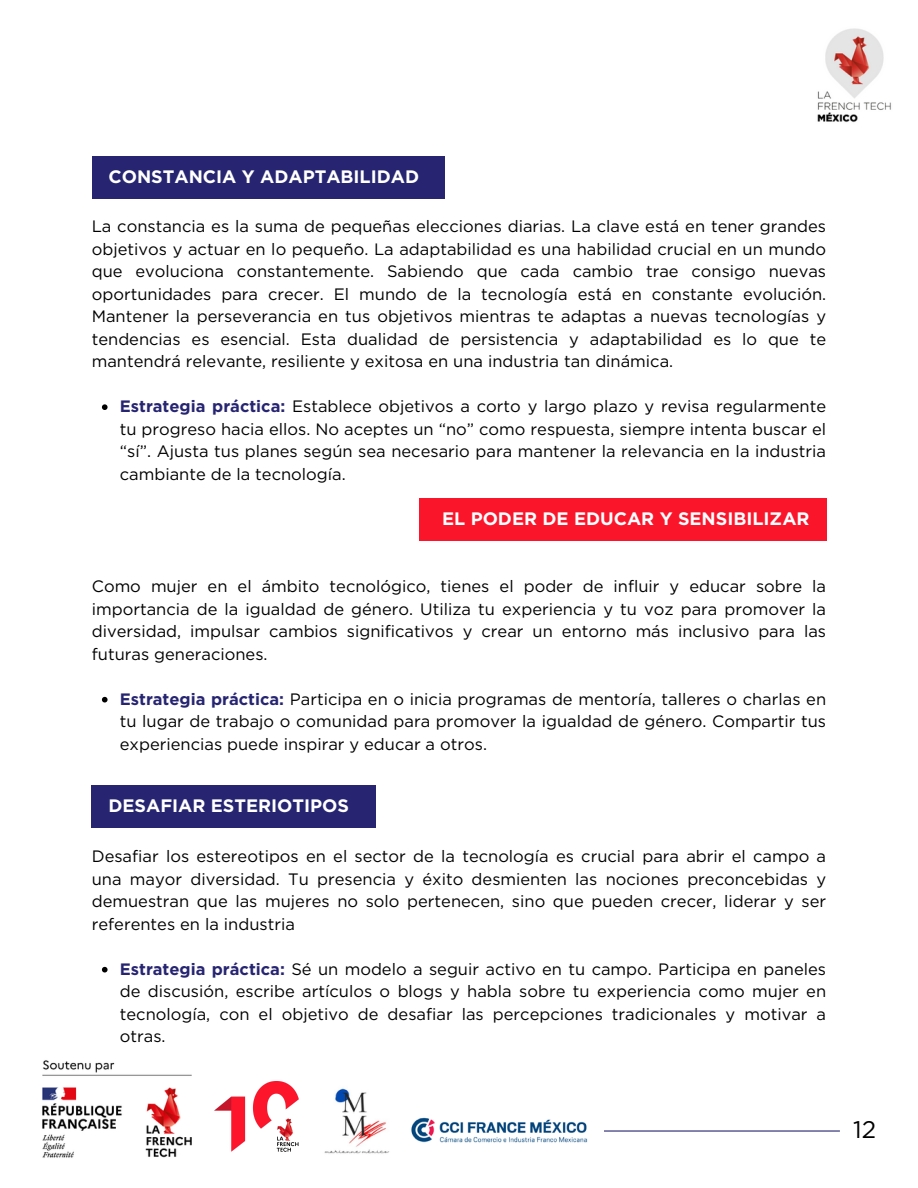
<style>
.page{position:relative;width:918px;height:1188px;background:#fff}
.page>*{position:absolute;margin:0;border:0;box-sizing:border-box;transform-origin:0 0}
.t1{font:24px "Gotham";color:#000}
.t2{font:700 18px "Gotham";color:#fff}
.t3{font:16.5px/22.5px "Gotham";color:#000;text-align:justify}
.s1{font-weight:700;color:#272571}
</style>
<div class="page">
<svg style="left:102px;top:404px;width:6px;height:6px"></svg>
<svg style="left:102px;top:697px;width:6px;height:6px"></svg>
<svg style="left:102px;top:967px;width:6px;height:6px"></svg>
<div style="left:419px;top:498px;width:407px;height:43px;background:#fb152b"></div>
<div style="left:92px;top:156px;width:352px;height:43px;background:#272571"></div>
<div style="left:92px;top:785px;width:284px;height:43px;background:#272571"></div>
<img style="left:215px;top:1082px;width:84px;height:70px">
<img style="left:42px;top:1060px;width:150px;height:98px">
<hr style="left:459px;top:1130px;width:381px;height:2px;background:#272571">
<img style="left:324px;top:1088px;width:65px;height:66px">
<img style="left:411px;top:1117px;width:192px;height:26px">
<img style="left:817px;top:28px;width:74px;height:95px">
<p class="t2" style="left:109px;top:165px;width:312px">CONSTANCIA Y ADAPTABILIDAD</p>
<p class="t3" style="left:92px;top:215px;width:736px">La constancia es la suma de pequeñas elecciones diarias. La clave está en tener grandes objetivos y actuar en lo pequeño. La adaptabilidad es una habilidad crucial en un mundo que evoluciona constantemente. Sabiendo que cada cambio trae consigo nuevas oportunidades para crecer. El mundo de la tecnología está en constante evolución.<br>Mantener la perseverancia en tus objetivos mientras te adaptas a nuevas tecnologías y tendencias es esencial. Esta dualidad de persistencia y adaptabilidad es lo que te mantendrá relevante, resiliente y exitosa en una industria tan dinámica.</p>
<p class="t3" style="left:120px;top:395px;width:708px"><span class="s1">Estrategia práctica:</span> Establece objetivos a corto y largo plazo y revisa regularmente tu progreso hacia ellos. No aceptes un “no” como respuesta, siempre intenta buscar el “sí”. Ajusta tus planes según sea necesario para mantener la relevancia en la industria cambiante de la tecnología.</p>
<p class="t2" style="left:442px;top:508px;width:369px">EL PODER DE EDUCAR Y SENSIBILIZAR</p>
<p class="t3" style="left:92px;top:575px;width:736px">Como mujer en el ámbito tecnológico, tienes el poder de influir y educar sobre la importancia de la igualdad de género. Utiliza tu experiencia y tu voz para promover la diversidad, impulsar cambios significativos y crear un entorno más inclusivo para las futuras generaciones.</p>
<p class="t3" style="left:120px;top:688px;width:708px"><span class="s1">Estrategia práctica:</span> Participa en o inicia programas de mentoría, talleres o charlas en tu lugar de trabajo o comunidad para promover la igualdad de género. Compartir tus experiencias puede inspirar y educar a otros.</p>
<p class="t2" style="left:109px;top:794px;width:242px">DESAFIAR ESTERIOTIPOS</p>
<p class="t3" style="left:92px;top:845px;width:736px">Desafiar los estereotipos en el sector de la tecnología es crucial para abrir el campo a una mayor diversidad. Tu presencia y éxito desmienten las nociones preconcebidas y demuestran que las mujeres no solo pertenecen, sino que pueden crecer, liderar y ser referentes en la industria</p>
<p class="t3" style="left:120px;top:958px;width:708px"><span class="s1">Estrategia práctica:</span> Sé un modelo a seguir activo en tu campo. Participa en paneles de discusión, escribe artículos o blogs y habla sobre tu experiencia como mujer en tecnología, con el objetivo de desafiar las percepciones tradicionales y motivar a otras.</p>
<p class="t1" style="left:853px;top:1115px;width:24px">12</p>
</div>
